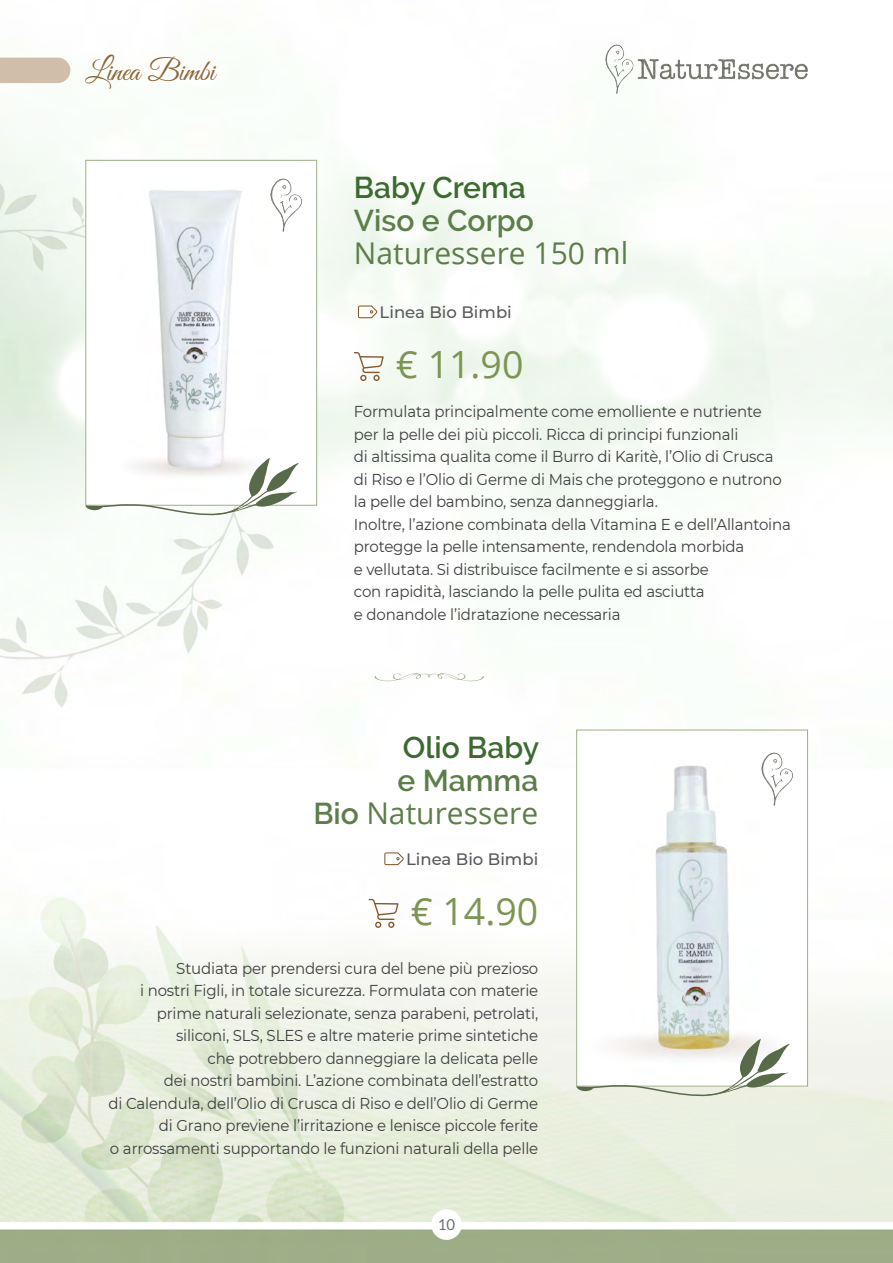
<style>
.page{position:relative;width:893px;height:1263px;background:#fff}
.page>*{position:absolute;margin:0;border:0;box-sizing:border-box;transform-origin:0 0}
.t1{font:37.5px "Open Sans";color:#7d9553}
.t2{font:30px "Open Sans";color:#5d7e4a}
.t3{font:600 30px/33px "Raleway";color:#5d7e4a}
.t4{font:600 30px/33px "Raleway";color:#3c6a30}
.t5{font:30px "Great Vibes";color:#8d653a}
.t6{font:500 16.5px "Montserrat";color:#59595c}
.t7{font:15.75px/22.5px "Montserrat";letter-spacing:-.01em;color:#3e3e3f;scale:.95 1}
.t8{font:15px "Lato";color:#6c6d70}
.s1{color:#3c6a30}
.s2{color:#5d7e4a}
.s3{font-family:"Raleway";font-weight:600}
</style>
<div class="page">
<img style="left:0;top:44px;width:893px;height:1219px">
<div style="left:431px;top:1209px;width:31px;height:31px;background:#fff;border-radius:50%"></div>
<img style="left:605px;top:45px;width:203px;height:49px">
<div style="left:0;top:58px;width:70px;height:25px;background:#d0beaa"></div>
<svg style="left:384px;top:852px;width:20px;height:13px"></svg>
<svg style="left:369px;top:899px;width:30px;height:29px"></svg>
<svg style="left:358px;top:305px;width:19px;height:13px"></svg>
<svg style="left:354px;top:352px;width:30px;height:29px"></svg>
<img style="left:87px;top:165px;width:228px;height:328px">
<div style="left:85px;top:160px;width:232px;height:346px;border:1px solid #9eaf87"></div>
<div style="left:577px;top:730px;width:230px;height:356px;background:#fff"></div>
<img style="left:627px;top:765px;width:148px;height:274px">
<div style="left:576px;top:730px;width:232px;height:356px;border:1px solid #9eaf87"></div>
<svg style="left:85px;top:458px;width:214px;height:64px"></svg>
<svg style="left:576px;top:1039px;width:214px;height:64px"></svg>
<img style="left:271px;top:179px;width:34px;height:53px">
<img style="left:762px;top:752px;width:31px;height:53px">
<svg style="left:374px;top:673px;width:110px;height:9px"></svg>
<p class="t5" style="left:86px;top:54px;width:131px">Linea Bimbi</p>
<p class="t3" style="left:354px;top:171px;width:181px"><span class="s1">Baby Crema<br></span>Viso e Corpo</p>
<p class="t2" style="left:354px;top:233px;width:276px">Naturessere 150 ml</p>
<p class="t6" style="left:380px;top:301px;width:134px">Linea Bio Bimbi</p>
<p class="t1" style="left:396px;top:339px;width:129px">€ 11.90</p>
<p class="t7" style="left:354px;top:400px;width:431px">Formulata principalmente come emolliente e nutriente</p>
<p class="t7" style="left:354px;top:422px;width:406px">per la pelle dei più piccoli. Ricca di principi funzionali</p>
<p class="t7" style="left:354px;top:445px;width:443px">di altissima qualitа come il Burro di Karitè, l’Olio di Crusca</p>
<p class="t7" style="left:354px;top:467px;width:452px">di Riso e l’Olio di Germe di Mais che proteggono e nutrono</p>
<p class="t7" style="left:354px;top:490px;width:321px">la pelle del bambino, senza danneggiarla.</p>
<p class="t7" style="left:354px;top:512px;width:462px">Inoltre, l’azione combinata della Vitamina E e dell’Allantoina protegge la pelle intensamente, rendendola morbida</p>
<p class="t7" style="left:354px;top:557px;width:375px">e vellutata. Si distribuisce facilmente e si assorbe</p>
<p class="t7" style="left:354px;top:580px;width:371px">con rapidità, lasciando la pelle pulita ed asciutta</p>
<p class="t7" style="left:354px;top:602px;width:282px">e donandole l’idratazione necessaria</p>
<p class="t4" style="left:398px;top:731px;width:143px">Olio Baby <span class="s2">e Mamma</span></p>
<p class="t2" style="left:313px;top:792px;width:226px"><span class="s3">Bio</span> Naturessere</p>
<p class="t6" style="left:406px;top:848px;width:134px">Linea Bio Bimbi</p>
<p class="t1" style="left:411px;top:885px;width:129px">€ 14.90</p>
<p class="t7" style="left:176px;top:956px;width:383px">Studiata per prendersi cura del bene più prezioso</p>
<p class="t7" style="left:140px;top:979px;width:421px">i nostri Figli, in totale sicurezza. Formulata con materie</p>
<p class="t7" style="left:157px;top:1001px;width:403px">prime naturali selezionate, senza parabeni, petrolati,</p>
<p class="t7" style="left:176px;top:1024px;width:383px">siliconi, SLS, SLES e altre materie prime sintetiche</p>
<p class="t7" style="left:208px;top:1046px;width:350px">che potrebbero danneggiare la delicata pelle</p>
<p class="t7" style="left:164px;top:1069px;width:395px">dei nostri bambini. L’azione combinata dell’estratto</p>
<p class="t7" style="left:108px;top:1091px;width:454px">di Calendula, dell’Olio di Crusca di Riso e dell’Olio di Germe</p>
<p class="t7" style="left:159px;top:1114px;width:401px">di Grano previene l’irritazione e lenisce piccole ferite</p>
<p class="t7" style="left:110px;top:1136px;width:452px">o arrossamenti supportando le funzioni naturali della pelle</p>
<p class="t8" style="left:438px;top:1216px;width:19px">10</p>
</div>
